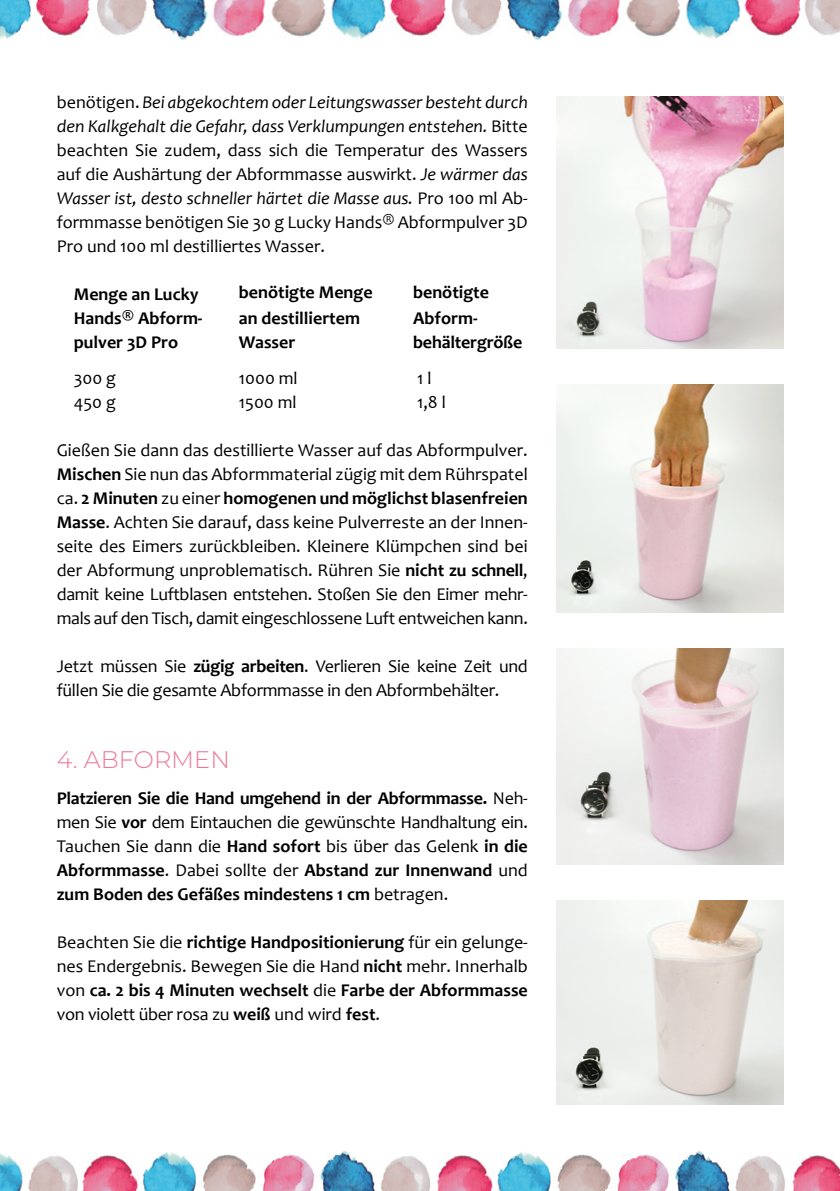
<style>
.page{position:relative;width:840px;height:1191px;background:#fff}
.page>*{position:absolute;margin:0;border:0;box-sizing:border-box;transform-origin:0 0}
.t1{font:300 24px "Montserrat";color:#ee7899}
.t2{font:18px/24px "Candara";letter-spacing:-.015em;color:#000;text-align:justify}
.t3{font:700 18px/24px "Candara";color:#000;text-align:justify}
.s1{font-style:italic}
.s2{font-weight:700}
.s3{font-weight:400}
</style>
<div class="page">
<img style="left:818px;top:1155px;width:21px;height:36px">
<img style="left:437px;top:1151px;width:381px;height:40px">
<img style="left:28px;top:1151px;width:403px;height:40px">
<img style="left:0;top:1153px;width:23px;height:38px">
<img style="left:0;top:0;width:64px;height:39px">
<img style="left:64px;top:0;width:382px;height:40px">
<img style="left:451px;top:0;width:388px;height:40px">
<img style="left:556px;top:648px;width:226px;height:216px">
<img style="left:556px;top:900px;width:226px;height:204px">
<img style="left:556px;top:96px;width:226px;height:252px">
<img style="left:556px;top:384px;width:226px;height:228px">
<p class="t2" style="left:57px;top:90px;width:472px">benötigen. <span class="s1">Bei abgekochtem oder Leitungswasser besteht durch den Kalkgehalt die Gefahr, dass Verklumpungen entstehen.</span> Bitte beachten Sie zudem, dass sich die Temperatur des Wassers auf die Aushärtung der Abformmasse auswirkt. <span class="s1">Je wärmer das Wasser ist, desto schneller härtet die Masse aus.</span> Pro 100 ml Ab&shy;formmasse benötigen Sie 30 g Lucky Hands® Abformpulver 3D Pro und 100 ml destilliertes Wasser.</p>
<p class="t3" style="left:74px;top:282px;width:126px">Menge an Lucky</p>
<p class="t3" style="left:239px;top:280px;width:135px">benötigte Menge</p>
<p class="t3" style="left:413px;top:280px;width:77px">benötigte</p>
<p class="t3" style="left:74px;top:306px;width:128px">Hands® Abform-</p>
<p class="t3" style="left:239px;top:306px;width:122px">an destilliertem</p>
<p class="t3" style="left:413px;top:306px;width:65px">Abform-</p>
<p class="t3" style="left:74px;top:330px;width:106px">pulver 3D Pro</p>
<p class="t3" style="left:239px;top:330px;width:58px">Wasser</p>
<p class="t3" style="left:413px;top:330px;width:111px">behältergröße</p>
<p class="t2" style="left:74px;top:366px;width:44px">300 g</p>
<p class="t2" style="left:239px;top:366px;width:60px">1000 ml</p>
<p class="t2" style="left:417px;top:366px;width:16px">1 l</p>
<p class="t2" style="left:74px;top:390px;width:43px">450 g</p>
<p class="t2" style="left:239px;top:390px;width:59px">1500 ml</p>
<p class="t2" style="left:417px;top:390px;width:30px">1,8 l</p>
<p class="t2" style="left:57px;top:438px;width:472px">Gießen Sie dann das destillierte Wasser auf das Abformpulver.<br><span class="s2">Mischen</span> Sie nun das Abformmaterial zügig mit dem Rührspatel ca. <span class="s2">2 Minuten</span> zu einer <span class="s2">homogenen und möglichst blasenfreien Masse</span>. Achten Sie darauf, dass keine Pulverreste an der Innen&shy;seite des Eimers zurückbleiben. Kleinere Klümpchen sind bei der Abformung unproblematisch. Rühren Sie <span class="s2">nicht zu schnell</span>, damit keine Luftblasen entstehen. Stoßen Sie den Eimer mehr&shy;mals auf den Tisch, damit eingeschlossene Luft entweichen kann.</p>
<p class="t2" style="left:57px;top:654px;width:472px">Jetzt müssen Sie <span class="s2">zügig arbeiten</span>. Verlieren Sie keine Zeit und füllen Sie die gesamte Abformmasse in den Abformbehälter.</p>
<h1 class="t1" style="left:57px;top:743px;width:174px">4. ABFORMEN</h1>
<p class="t3" style="left:57px;top:786px;width:472px">Platzieren Sie die Hand umgehend in der Abformmasse. <span class="s3">Neh&shy;men Sie</span> vor <span class="s3">dem Eintauchen die gewünschte Handhaltung ein.<br>Tauchen Sie dann die</span> Hand sofort <span class="s3">bis über das Gelenk</span> in die Abformmasse<span class="s3">. Dabei sollte der</span> Abstand zur Innenwand <span class="s3">und </span>zum Boden des Gefäßes mindestens 1 cm <span class="s3">betragen.</span></p>
<p class="t2" style="left:57px;top:930px;width:472px">Beachten Sie die <span class="s2">richtige Handpositionierung</span> für ein gelunge&shy;nes Endergebnis. Bewegen Sie die Hand <span class="s2">nicht</span> mehr. Innerhalb von <span class="s2">ca. 2 bis 4 Minuten wechselt</span> die <span class="s2">Farbe der Abformmasse </span>von violett über rosa zu <span class="s2">weiß</span> und wird <span class="s2">fest</span>.</p>
</div>
